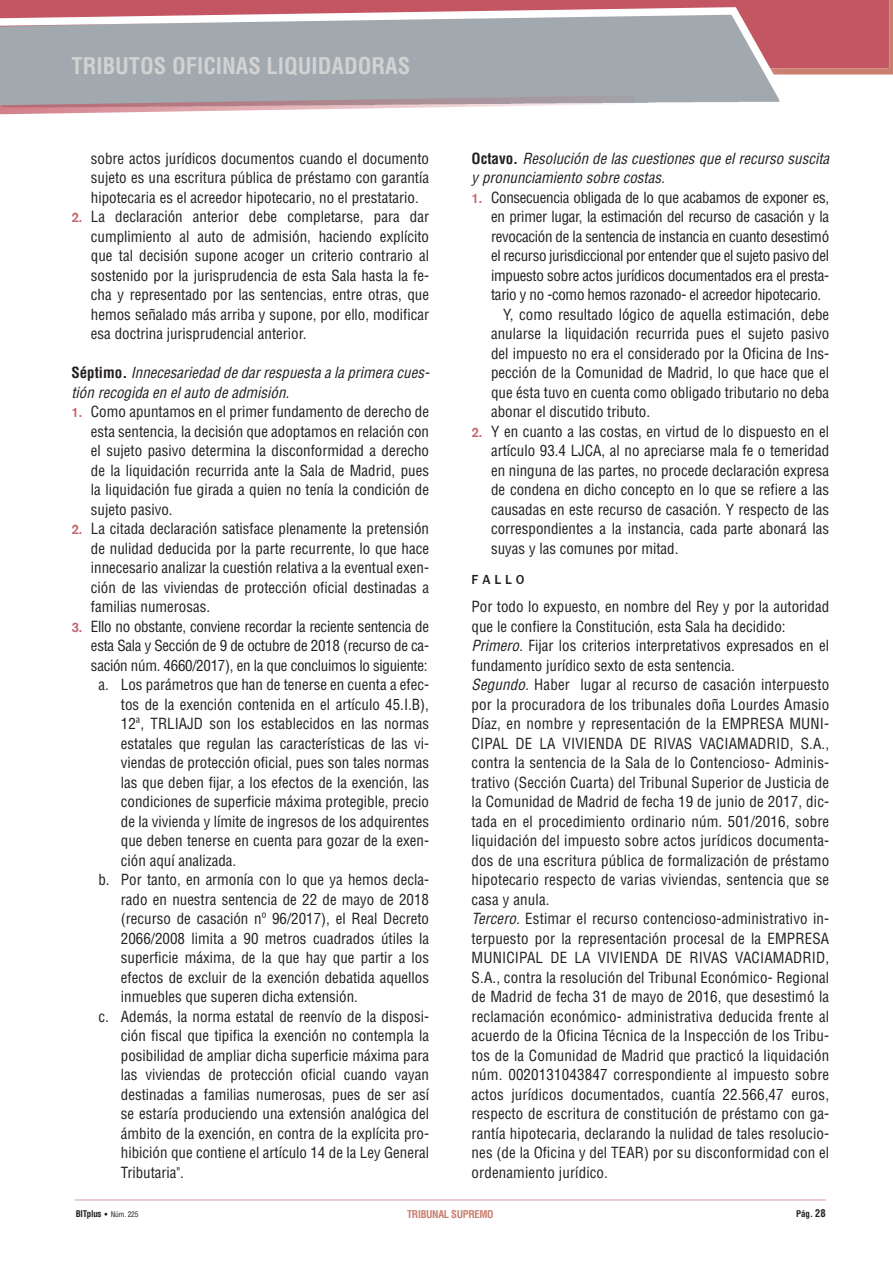
<style>
.page{position:relative;width:893px;height:1263px;background:#fff}
.page>*{position:absolute;margin:0;border:0;box-sizing:border-box;transform-origin:0 0}
.t1{font:700 condensed 22.5px "Helvetica";color:#d1d2d2}
.BIT_New_-_Parrafo_1º{font:condensed 15px/19.5px "Helvetica";color:#231f20;text-align:justify}
.BT_New_-_Parrafo_2ºy{font:condensed 15px/19.5px "Helvetica";color:#231f20;text-align:justify}
.BIT_New_-_Parrafo_1º-2{font:italic condensed 15px/19.5px "Helvetica";color:#231f20}
.BIT_-_FALLAMOS{font:13.5px "FM Registradores";color:#231f20}
.t2{font:700 condensed 10.5px "Helvetica";letter-spacing:-.03em;color:#c97f70}
.t3{font:700 condensed 9px "Helvetica";letter-spacing:-.03em;color:#231f20}
.s1{font-family:"Akzidenz Grotesk BE";font-weight:500;font-stretch:normal;font-size:13.5px;color:#c7616c}
.s2{font-weight:700;font-style:normal}
.s3{font-style:italic}
.s4{font-size:7.5px}
.s5{font-weight:400;font-size:7.5px}
.s6{font-size:10.5px}
</style>
<div class="page">
<svg style="left:0;top:0;width:893px;height:75px;background:#c45b64"></svg>
<hr style="left:75px;top:1199px;width:751px;height:2px;background:#e7bcc0">
<svg style="left:198px;top:1px;width:403px;height:2px"></svg>
<svg style="left:0;top:3px;width:793px;height:100px;background:#ada4aa"></svg>
<svg style="left:0;top:94px;width:637px;height:21px"></svg>
<svg style="left:764px;top:79px;width:28px;height:24px"></svg>
<h1 class="t1" style="left:71px;top:52px;width:340px">TRIBUTOS OFICINAS LIQUIDADORAS</h1>
<p class="BIT_New_-_Parrafo_1º" style="left:91px;top:148px;width:340px">sobre actos jurídicos documentos cuando el documento sujeto es una escritura pública de préstamo con garantía hipotecaria es el acreedor hipotecario, no el prestatario.</p>
<p class="BIT_New_-_Parrafo_1º" style="left:91px;top:207px;width:340px;text-indent:-20px"><span class="s1">2.</span> La declaración anterior debe completarse, para dar cumplimiento al auto de admisión, haciendo explícito que tal decisión supone acoger un criterio contrario al sostenido por la jurisprudencia de esta Sala hasta la fe&shy;cha y representado por las sentencias, entre otras, que hemos señalado más arriba y supone, por ello, modificar esa doctrina jurisprudencial anterior.</p>
<p class="BIT_New_-_Parrafo_1º-2" style="left:71px;top:363px;width:360px"><span class="s2">Séptimo.</span> Innecesariedad de dar respuesta a la primera cues&shy;tión recogida en el auto de admisión.</p>
<p class="BIT_New_-_Parrafo_1º" style="left:91px;top:402px;width:340px;text-indent:-20px"><span class="s1">1.</span> Como apuntamos en el primer fundamento de derecho de esta sentencia, la decisión que adoptamos en relación con el sujeto pasivo determina la disconformidad a derecho de la liquidación recurrida ante la Sala de Madrid, pues la liquidación fue girada a quien no tenía la condición de sujeto pasivo.</p>
<p class="BIT_New_-_Parrafo_1º" style="left:91px;top:519px;width:340px;text-indent:-20px"><span class="s1">2.</span> La citada declaración satisface plenamente la pretensión de nulidad deducida por la parte recurrente, lo que hace innecesario analizar la cuestión relativa a la eventual exen&shy;ción de las viviendas de protección oficial destinadas a familias numerosas.</p>
<p class="BIT_New_-_Parrafo_1º" style="left:91px;top:616px;width:340px;text-indent:-20px"><span class="s1">3.</span> Ello no obstante, conviene recordar la reciente sentencia de esta Sala y Sección de 9 de octubre de 2018 (recurso de ca&shy;sación núm. 4660/2017), en la que concluimos lo siguiente:</p>
<p class="BIT_New_-_Parrafo_1º" style="left:121px;top:675px;width:310px;text-indent:-22px">a. Los parámetros que han de tenerse en cuenta a efec&shy;tos de la exención contenida en el artículo 45.I.B), 12ª, TRLIAJD son los establecidos en las normas estatales que regulan las características de las vi&shy;viendas de protección oficial, pues son tales normas las que deben fijar, a los efectos de la exención, las condiciones de superficie máxima protegible, precio de la vivienda y límite de ingresos de los adquirentes que deben tenerse en cuenta para gozar de la exen&shy;ción aquí analizada.</p>
<p class="BIT_New_-_Parrafo_1º" style="left:121px;top:870px;width:310px;text-indent:-22px">b. Por tanto, en armonía con lo que ya hemos decla&shy;rado en nuestra sentencia de 22 de mayo de 2018 (recurso de casación nº 96/2017), el Real Decreto 2066/2008 limita a 90 metros cuadrados útiles la superficie máxima, de la que hay que partir a los efectos de excluir de la exención debatida aquellos inmuebles que superen dicha extensión.</p>
<p class="BIT_New_-_Parrafo_1º" style="left:121px;top:1006px;width:310px;text-indent:-22px">c. Además, la norma estatal de reenvío de la disposi&shy;ción fiscal que tipifica la exención no contempla la posibilidad de ampliar dicha superficie máxima para las viviendas de protección oficial cuando vayan destinadas a familias numerosas, pues de ser así se estaría produciendo una extensión analógica del ámbito de la exención, en contra de la explícita pro&shy;hibición que contiene el artículo 14 de la Ley General Tributaria".</p>
<p class="BIT_New_-_Parrafo_1º-2" style="left:472px;top:148px;width:359px"><span class="s2">Octavo.</span> Resolución de las cuestiones que el recurso suscita y pronunciamiento sobre costas.</p>
<p class="BIT_New_-_Parrafo_1º" style="left:491px;top:187px;width:340px;text-indent:-20px"><span class="s1">1.</span> Consecuencia obligada de lo que acabamos de exponer es, en primer lugar, la estimación del recurso de casación y la revocación de la sentencia de instancia en cuanto desestimó el recurso jurisdiccional por entender que el sujeto pasivo del impuesto sobre actos jurídicos documentados era el presta&shy;tario y no -como hemos razonado- el acreedor hipotecario.</p>
<p class="BT_New_-_Parrafo_2ºy" style="left:491px;top:304px;width:340px;text-indent:12px">Y, como resultado lógico de aquella estimación, debe anularse la liquidación recurrida pues el sujeto pasivo del impuesto no era el considerado por la Oficina de Ins&shy;pección de la Comunidad de Madrid, lo que hace que el que ésta tuvo en cuenta como obligado tributario no deba abonar el discutido tributo.</p>
<p class="BIT_New_-_Parrafo_1º" style="left:491px;top:421px;width:340px;text-indent:-20px"><span class="s1">2.</span> Y en cuanto a las costas, en virtud de lo dispuesto en el artículo 93.4 LJCA, al no apreciarse mala fe o temeridad en ninguna de las partes, no procede declaración expresa de condena en dicho concepto en lo que se refiere a las causadas en este recurso de casación. Y respecto de las correspondientes a la instancia, cada parte abonará las suyas y las comunes por mitad.</p>
<p class="BIT_-_FALLAMOS" style="left:472px;top:572px;width:54px">F A L L O</p>
<p class="BIT_New_-_Parrafo_1º" style="left:472px;top:597px;width:359px">Por todo lo expuesto, en nombre del Rey y por la autoridad que le confiere la Constitución, esta Sala ha decidido:</p>
<p class="BIT_New_-_Parrafo_1º" style="left:472px;top:636px;width:359px"><span class="s3">Primero.</span> Fijar los criterios interpretativos expresados en el fundamento jurídico sexto de esta sentencia.</p>
<p class="BIT_New_-_Parrafo_1º" style="left:472px;top:675px;width:359px"><span class="s3">Segundo.</span> Haber lugar al recurso de casación interpuesto por la procuradora de los tribunales doña Lourdes Amasio Díaz, en nombre y representación de la EMPRESA MUNI-CIPAL DE LA VIVIENDA DE RIVAS VACIAMADRID, S.A., contra la sentencia de la Sala de lo Contencioso- Adminis&shy;trativo (Sección Cuarta) del Tribunal Superior de Justicia de la Comunidad de Madrid de fecha 19 de junio de 2017, dic&shy;tada en el procedimiento ordinario núm. 501/2016, sobre liquidación del impuesto sobre actos jurídicos documenta&shy;dos de una escritura pública de formalización de préstamo hipotecario respecto de varias viviendas, sentencia que se casa y anula.</p>
<p class="BIT_New_-_Parrafo_1º" style="left:472px;top:909px;width:359px"><span class="s3">Tercero.</span> Estimar el recurso contencioso-administrativo in&shy;terpuesto por la representación procesal de la EMPRESA MUNICIPAL DE LA VIVIENDA DE RIVAS VACIAMADRID, S.A., contra la resolución del Tribunal Económico- Regional de Madrid de fecha 31 de mayo de 2016, que desestimó la reclamación económico- administrativa deducida frente al acuerdo de la Oficina Técnica de la Inspección de los Tribu&shy;tos de la Comunidad de Madrid que practicó la liquidación núm. 0020131043847 correspondiente al impuesto sobre actos jurídicos documentados, cuantía 22.566,47 euros, respecto de escritura de constitución de préstamo con ga&shy;rantía hipotecaria, declarando la nulidad de tales resolucio&shy;nes (de la Oficina y del TEAR) por su disconformidad con el ordenamiento jurídico.</p>
<p class="t3" style="left:76px;top:1208px;width:64px">BITplus <span class="s4">•</span> <span class="s5">Núm. 225</span></p>
<p class="t2" style="left:407px;top:1207px;width:88px">TRIBUNAL SUPREMO</p>
<p class="t3" style="left:796px;top:1208px;width:31px">Pág. <span class="s6">28</span></p>
</div>
